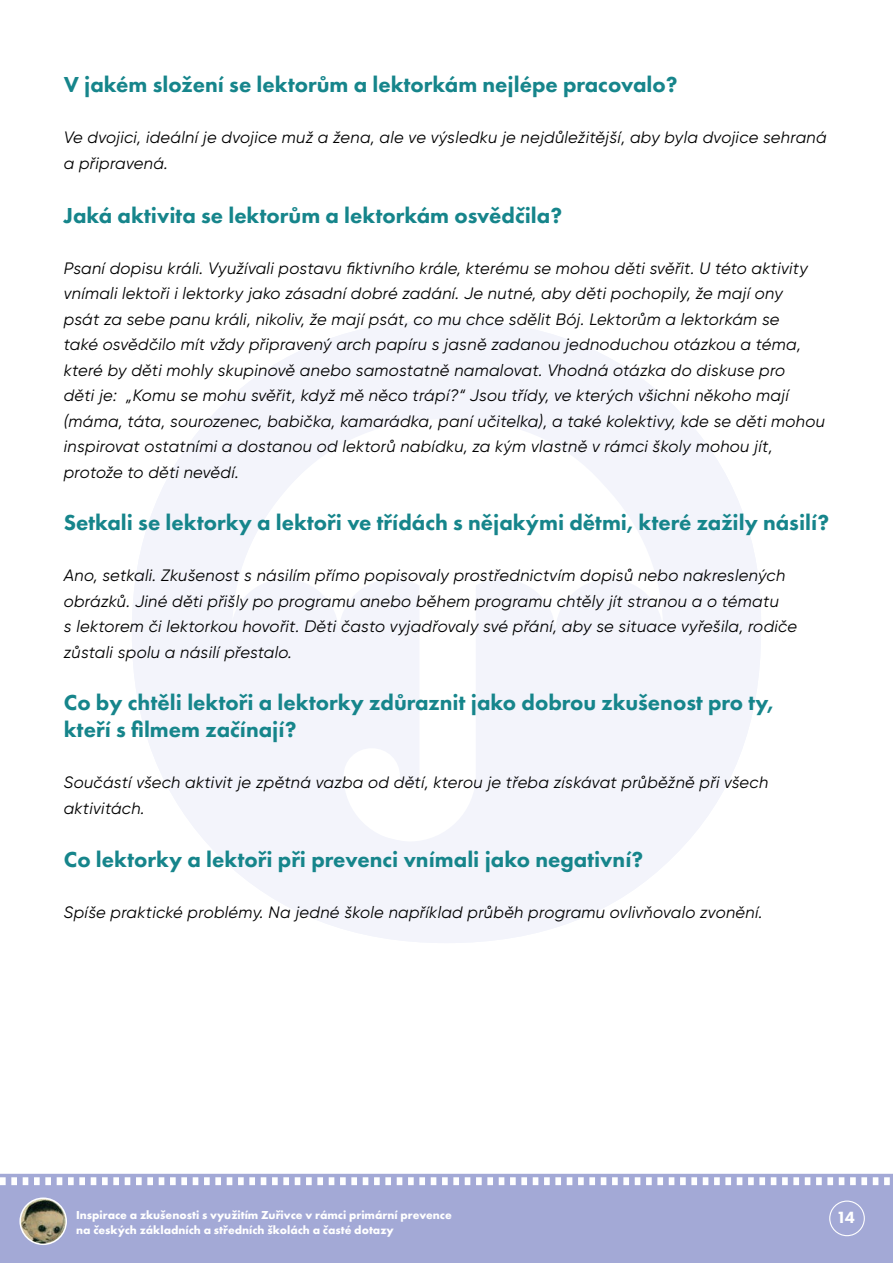
<style>
.page{position:relative;width:893px;height:1263px;background:#fff}
.page>*{position:absolute;margin:0;border:0;box-sizing:border-box;transform-origin:0 0}
.t1{font:800 22.5px/27px "Futura PT";color:#16858b}
.t2{font:800 16.8px "Futura PT";color:#fff}
.t3{font:italic 16.5px/25.5px "Gilroy";letter-spacing:.02em;color:#000}
.t4{font:700 12px/14.4px "Futura PT";color:#fff}
</style>
<div class="page">
<svg style="left:132px;top:320px;width:629px;height:623px;fill:#f3f4fb"></svg>
<div style="left:0;top:1174px;width:893px;height:89px;background:#a3a9d6"></div>
<img style="left:20px;top:1198px;width:46px;height:46px;border-radius:23px">
<div style="left:19px;top:1197px;width:48px;height:48px;border:2px solid #fff;border-radius:50%"></div>
<div style="left:829px;top:1200px;width:36px;height:36px;border:1px solid #fff;border-radius:50%"></div>
<h1 class="t1" style="left:64px;top:71px;width:615px">V jakém složení se lektorům a lektorkám nejlépe pracovalo?</h1>
<p class="t3" style="left:64px;top:125px;width:764px">Ve dvojici, ideální je dvojice muž a žena, ale ve výsledku je nejdůležitější, aby byla dvojice sehraná a připravená.</p>
<h1 class="t1" style="left:64px;top:202px;width:500px">Jaká aktivita se lektorům a lektorkám osvědčila?</h1>
<p class="t3" style="left:64px;top:255px;width:763px">Psaní dopisu králi. Využívali postavu fiktivního krále, kterému se mohou děti svěřit. U této aktivity vnímali lektoři i lektorky jako zásadní dobré zadání. Je nutné, aby děti pochopily, že mají ony<br>psát za sebe panu králi, nikoliv, že mají psát, co mu chce sdělit Bój. Lektorům a lektorkám se<br>také osvědčilo mít vždy připravený arch papíru s jasně zadanou jednoduchou otázkou a téma, které by děti mohly skupinově anebo samostatně namalovat. Vhodná otázka do diskuse pro<br>děti je: „Komu se mohu svěřit, když mě něco trápí?“ Jsou třídy, ve kterých všichni někoho mají (máma, táta, sourozenec, babička, kamarádka, paní učitelka), a také kolektivy, kde se děti mohou inspirovat ostatními a dostanou od lektorů nabídku, za kým vlastně v rámci školy mohou jít, protože to děti nevědí.</p>
<h1 class="t1" style="left:64px;top:509px;width:767px">Setkali se lektorky a lektoři ve třídách s nějakými dětmi, které zažily násilí?</h1>
<p class="t3" style="left:64px;top:563px;width:735px">Ano, setkali. Zkušenost s násilím přímo popisovaly prostřednictvím dopisů nebo nakreslených obrázků. Jiné děti přišly po programu anebo během programu chtěly jít stranou a o tématu<br>s lektorem či lektorkou hovořit. Děti často vyjadřovaly své přání, aby se situace vyřešila, rodiče zůstali spolu a násilí přestalo.</p>
<h1 class="t1" style="left:64px;top:689px;width:711px">Co by chtěli lektoři a lektorky zdůraznit jako dobrou zkušenost pro ty, kteří s filmem začínají?</h1>
<p class="t3" style="left:64px;top:770px;width:706px">Součástí všech aktivit je zpětná vazba od dětí, kterou je třeba získávat průběžně při všech aktivitách.</p>
<h1 class="t1" style="left:64px;top:845px;width:581px">Co lektorky a lektoři při prevenci vnímali jako negativní?</h1>
<p class="t3" style="left:64px;top:899px;width:700px">Spíše praktické problémy. Na jedné škole například průběh programu ovlivňovalo zvonění.</p>
<p class="t4" style="left:76px;top:1208px;width:377px">Inspirace a zkušenosti s využitím Zuřivce v rámci primární prevence na českých základních a středních školách a časté dotazy</p>
<p class="t2" style="left:836px;top:1207px;width:20px">14</p>
</div>
